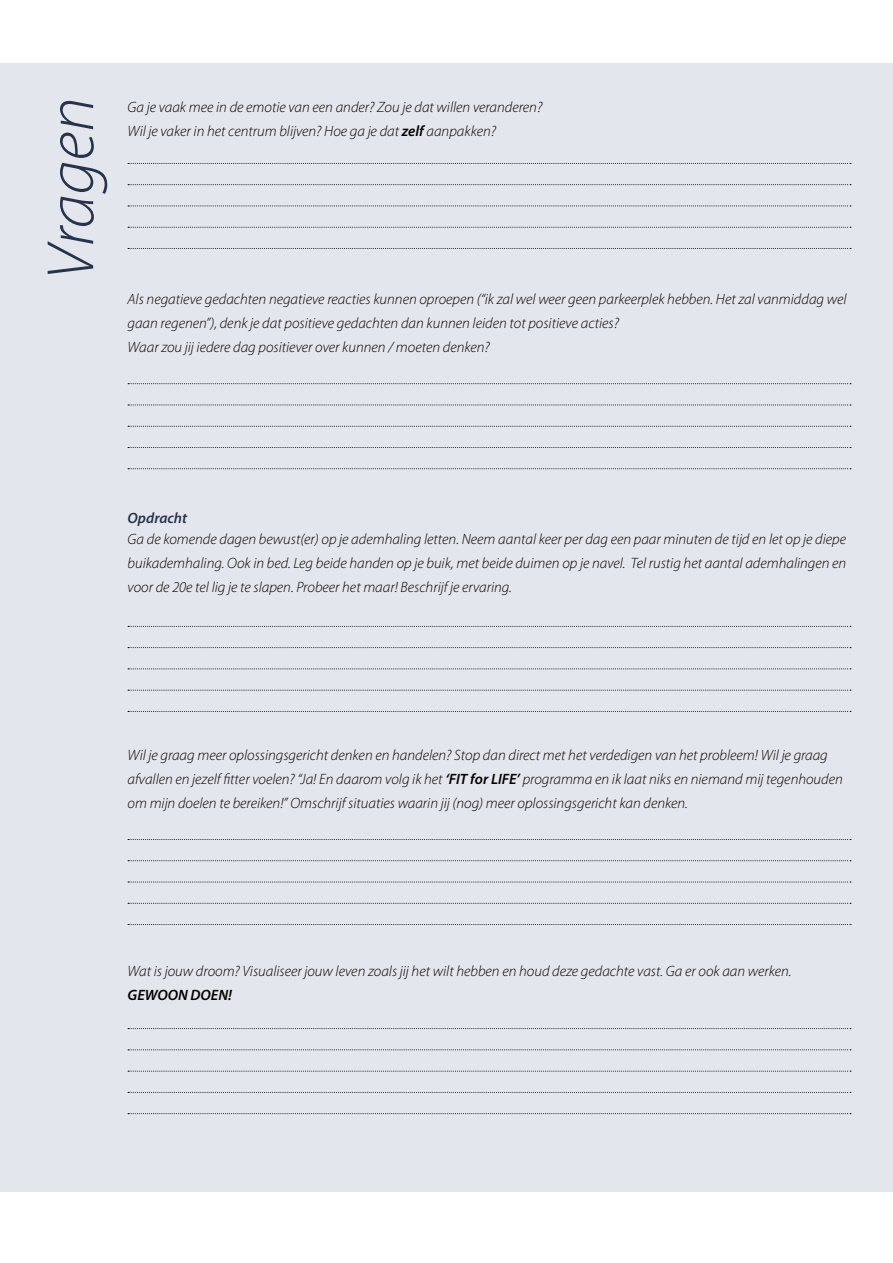
<style>
.page{position:relative;width:893px;height:1263px;background:#fff}
.page>*{position:absolute;margin:0;border:0;box-sizing:border-box;transform-origin:0 0}
.t1{font:italic 300 67.5px "Myriad Pro";color:#27334b}
.t2{font:italic 300 15px/24px "Myriad Pro";color:#000}
.t3{font:italic 600 15px "Myriad Pro";color:#000}
.t4{font:italic 600 15px "Myriad Pro";color:#27334b}
.s1{font-weight:600}
</style>
<div class="page">
<div style="left:0;top:64px;width:893px;height:1128px;background:#e4e6ed"></div>
<svg style="left:128px;top:163px;width:723px;height:1px"></svg>
<svg style="left:128px;top:184px;width:723px;height:1px"></svg>
<svg style="left:128px;top:205px;width:723px;height:1px"></svg>
<svg style="left:128px;top:227px;width:723px;height:1px"></svg>
<svg style="left:128px;top:248px;width:723px;height:1px"></svg>
<svg style="left:128px;top:383px;width:723px;height:1px"></svg>
<svg style="left:128px;top:404px;width:723px;height:1px"></svg>
<svg style="left:128px;top:426px;width:723px;height:1px"></svg>
<svg style="left:128px;top:447px;width:723px;height:1px"></svg>
<svg style="left:128px;top:468px;width:723px;height:1px"></svg>
<svg style="left:128px;top:626px;width:723px;height:1px"></svg>
<svg style="left:128px;top:647px;width:723px;height:1px"></svg>
<svg style="left:128px;top:668px;width:723px;height:1px"></svg>
<svg style="left:128px;top:690px;width:723px;height:1px"></svg>
<svg style="left:128px;top:711px;width:723px;height:1px"></svg>
<svg style="left:128px;top:839px;width:723px;height:1px"></svg>
<svg style="left:128px;top:860px;width:723px;height:1px"></svg>
<svg style="left:128px;top:881px;width:723px;height:1px"></svg>
<svg style="left:128px;top:903px;width:723px;height:1px"></svg>
<svg style="left:128px;top:924px;width:723px;height:1px"></svg>
<svg style="left:128px;top:1028px;width:723px;height:1px"></svg>
<svg style="left:128px;top:1049px;width:723px;height:1px"></svg>
<svg style="left:128px;top:1071px;width:723px;height:1px"></svg>
<svg style="left:128px;top:1092px;width:723px;height:1px"></svg>
<svg style="left:128px;top:1113px;width:723px;height:1px"></svg>
<h1 class="t1" style="left:30px;top:280px;width:184px;rotate:-90deg">Vragen</h1>
<p class="t2" style="left:128px;top:95px;width:416px">Ga je vaak mee in de emotie van een ander? Zou je dat willen veranderen?<br>Wil je vaker in het centrum blijven? Hoe ga je dat <span class="s1">zelf</span> aanpakken?</p>
<p class="t2" style="left:128px;top:287px;width:720px">Als negatieve gedachten negatieve reacties kunnen oproepen (“ik zal wel weer geen parkeerplek hebben. Het zal vanmiddag wel gaan regenen”), denk je dat positieve gedachten dan kunnen leiden tot positieve acties?<br>Waar zou jij iedere dag positiever over kunnen / moeten denken?</p>
<p class="t4" style="left:128px;top:508px;width:61px">Opdracht</p>
<p class="t2" style="left:128px;top:527px;width:720px;text-align:justify">Ga de komende dagen bewust(er) op je ademhaling letten. Neem aantal keer per dag een paar minuten de tijd en let op je diepe buikademhaling. Ook in bed. Leg beide handen op je buik, met beide duimen op je navel. Tel rustig het aantal ademhalingen en voor de 20e tel lig je te slapen. Probeer het maar! Beschrijf je ervaring.</p>
<p class="t2" style="left:128px;top:743px;width:717px">Wil je graag meer oplossingsgericht denken en handelen? Stop dan direct met het verdedigen van het probleem! Wil je graag afvallen en jezelf fitter voelen? “Ja! En daarom volg ik het <span class="s1">‘FIT for LIFE’</span> programma en ik laat niks en niemand mij tegenhouden om mijn doelen te bereiken!” Omschrijf situaties waarin jij (nog) meer oplossingsgericht kan denken.</p>
<p class="t2" style="left:128px;top:959px;width:666px">Wat is jouw droom? Visualiseer jouw leven zoals jij het wilt hebben en houd deze gedachte vast. Ga er ook aan werken.</p>
<p class="t3" style="left:128px;top:985px;width:106px">GEWOON DOEN!</p>
</div>
